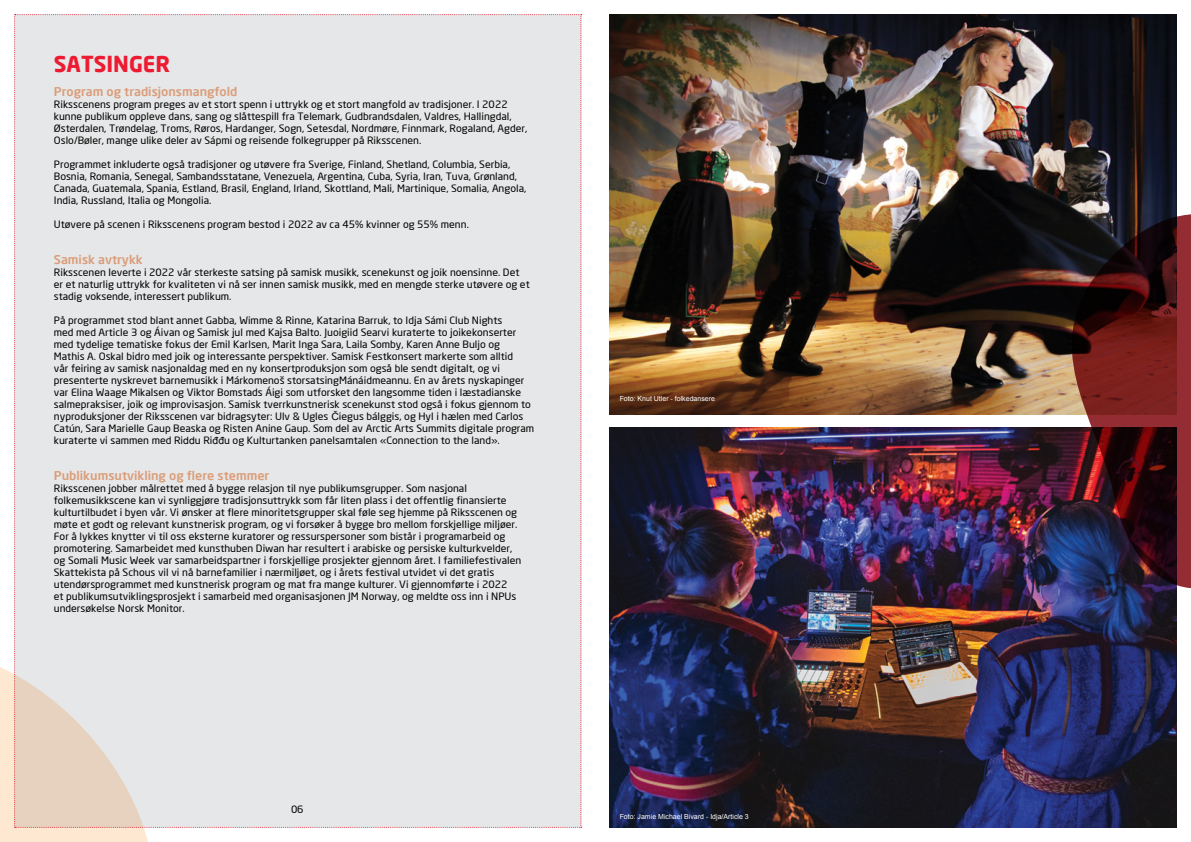
<style>
.page{position:relative;width:1191px;height:842px;background:#fff}
.page>*{position:absolute;margin:0;border:0;box-sizing:border-box;transform-origin:0 0}
.t1{font:700 21.6px "Neo Sans";color:#ed1b31}
.t2{font:500 12px "Neo Sans";color:#db9d79;scale:1.05 1}
.t3{font:10px/12px "Neo Sans";color:#000;scale:1.05 1}
.t4{font:7px "Arial";color:#fff}
.s1{font-family:"Arial"}
</style>
<div class="page">
<img style="left:609px;top:428px;width:567px;height:400px">
<div style="left:14px;top:14px;width:568px;height:814px;background:#e6e7e8"></div>
<img style="left:609px;top:14px;width:567px;height:400px">
<img style="left:1070px;top:213px;width:121px;height:376px">
<svg style="left:0;top:602px;width:188px;height:240px;background:#e9e1da"></svg>
<h1 class="t1" style="left:54px;top:50px;width:118px">SATSINGER</h1>
<p class="t2" style="left:54px;top:84px;width:176px">Program og tradisjonsmangfold</p>
<p class="t3" style="left:54px;top:98px;width:452px">Riksscenens program preges av et stort spenn i uttrykk og et stort mangfold av tradisjoner. I 2022 kunne publikum oppleve dans, sang og slåttespill fra Telemark, Gudbrandsdalen, Valdres, Hallingdal, Østerdalen, Trøndelag, Troms, Røros, Hardanger, Sogn, Setesdal, Nordmøre, Finnmark, Rogaland, Agder, Oslo/Bøler, mange ulike deler av Sápmi og reisende folkegrupper på Riksscenen.</p>
<p class="t3" style="left:54px;top:158px;width:451px">Programmet inkluderte også tradisjoner og utøvere fra Sverige, Finland, Shetland, Columbia, Serbia, Bosnia, Romania, Senegal, Sambandsstatane, Venezuela, Argentina, Cuba, Syria, Iran, Tuva, Grønland, Canada, Guatemala, Spania, Estland, Brasil, England, Irland, Skottland, Mali, Martinique, Somalia, Angola, India, Russland, Italia og Mongolia.</p>
<p class="t3" style="left:54px;top:218px;width:397px">Utøvere på scenen i Riksscenens program bestod i 2022 av ca 45% kvinner og 55% menn.</p>
<p class="t2" style="left:54px;top:252px;width:86px">Samisk avtrykk</p>
<p class="t3" style="left:54px;top:266px;width:455px">Riksscenen leverte i 2022 vår sterkeste satsing på samisk musikk, scenekunst og joik noensinne. Det er et naturlig uttrykk for kvaliteten vi nå ser innen samisk musikk, med en mengde sterke utøvere og et stadig voksende, interessert publikum.</p>
<p class="t3" style="left:54px;top:314px;width:459px">På programmet stod blant annet Gabba, Wimme &amp; Rinne, Katarina Barruk, to Idja Sámi Club Nights<br>med med Article 3 og Áivan og Samisk jul med Kajsa Balto. Juoigiid Searvi kuraterte to joikekonserter med tydelige tematiske fokus der Emil Karlsen, Marit Inga Sara, Laila Somby, Karen Anne Buljo og<br>Mathis A. Oskal bidro med joik og interessante perspektiver. Samisk Festkonsert markerte som alltid<br>vår feiring av samisk nasjonaldag med en ny konsertproduksjon som også ble sendt digitalt, og vi presenterte nyskrevet barnemusikk i Márkomenoš storsatsingMánáidmeannu. En av årets nyskapinger var Elina Waage Mikalsen og Viktor Bomstads Áigi som utforsket den langsomme tiden i læstadianske salmepraksiser, joik og improvisasjon. Samisk tverrkunstnerisk scenekunst stod også i fokus gjennom to nyproduksjoner der Riksscenen var bidragsyter: Ulv &amp; Ugles <span class="s1">Č</span>iegus bálggis, og Hyl i hælen med Carlos Catún, Sara Marielle Gaup Beaska og Risten Anine Gaup. Som del av Arctic Arts Summits digitale program kuraterte vi sammen med Ri<span class="s1">dd</span>u Ri<span class="s1">đđ</span>u og Kulturtanken panelsamtalen «Connection to the land».</p>
<p class="t2" style="left:54px;top:468px;width:207px">Publikumsutvikling og flere stemmer</p>
<p class="t3" style="left:54px;top:482px;width:446px">Riksscenen jobber målrettet med å bygge relasjon til nye publikumsgrupper. Som nasjonal folkemusikkscene kan vi synliggjøre tradisjonsuttrykk som får liten plass i det offentlig finansierte kulturtilbudet i byen vår. Vi ønsker at flere minoritetsgrupper skal føle seg hjemme på Riksscenen og møte et godt og relevant kunstnerisk program, og vi forsøker å bygge bro mellom forskjellige miljøer.<br>For å lykkes knytter vi til oss eksterne kuratorer og ressurspersoner som bistår i programarbeid og promotering. Samarbeidet med kunsthuben Diwan har resultert i arabiske og persiske kulturkvelder, og Somali Music Week var samarbeidspartner i forskjellige prosjekter gjennom året. I familiefestivalen Skattekista på Schous vil vi nå barnefamilier i nærmiljøet, og i årets festival utvidet vi det gratis utendørsprogrammet med kunstnerisk program og mat fra mange kulturer. Vi gjennomførte i 2022<br>et publikumsutviklingsprosjekt i samarbeid med organisasjonen JM Norway, og meldte oss inn i NPUs undersøkelse Norsk Monitor.</p>
<p class="t3" style="left:291px;top:803px;width:13px">06</p>
<p class="t4" style="left:619px;top:394px;width:97px">Foto: Knut Utler - folkedansere</p>
<p class="t4" style="left:619px;top:812px;width:131px">Foto: Jamie Michael Bivard - Idja/Article 3</p>
</div>
